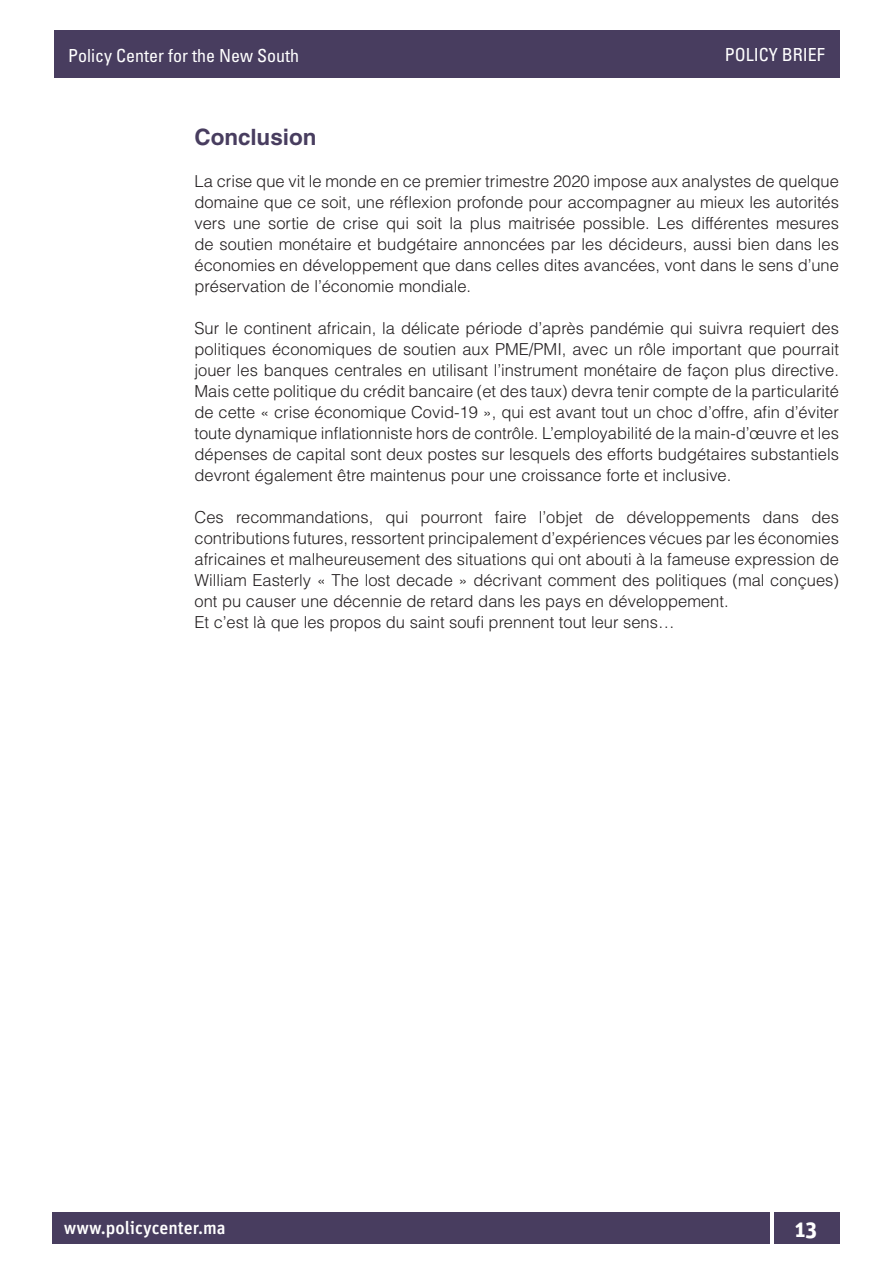
<style>
.page{position:relative;width:893px;height:1263px;background:#fff}
.page>*{position:absolute;margin:0;border:0;box-sizing:border-box;transform-origin:0 0}
.Texte{font:700 22.5px "Helvetica LT Std";color:#483d5f}
.t1{font:700 22.5px "Unit Pro";color:#fff}
.t2{font:condensed 18px "Univers LT Std";color:#fff}
.t3{font:500 18px "Unit Pro";color:#fff}
.Texte-2{font:300 16.5px/21px "Helvetica LT Std";color:#231f20;text-align:justify}
</style>
<div class="page">
<div style="left:52px;top:1212px;width:718px;height:31px;background:#483d5f"></div>
<div style="left:774px;top:1212px;width:65px;height:31px;background:#483d5f"></div>
<div style="left:54px;top:30px;width:785px;height:48px;background:#483d5f"></div>
<p class="t2" style="left:68px;top:44px;width:232px">Policy Center for the New South</p>
<p class="t2" style="left:725px;top:43px;width:102px">POLICY BRIEF</p>
<p class="Texte" style="left:195px;top:123px;width:124px">Conclusion</p>
<p class="Texte-2" style="left:195px;top:170px;width:646px">La crise que vit le monde en ce premier trimestre 2020 impose aux analystes de quelque domaine que ce soit, une réflexion profonde pour accompagner au mieux les autorités vers une sortie de crise qui soit la plus maitrisée possible. Les différentes mesures de soutien monétaire et budgétaire annoncées par les décideurs, aussi bien dans les économies en développement que dans celles dites avancées, vont dans le sens d’une préservation de l’économie mondiale.</p>
<p class="Texte-2" style="left:195px;top:317px;width:646px">Sur le continent africain, la délicate période d’après pandémie qui suivra requiert des politiques économiques de soutien aux PME/PMI, avec un rôle important que pourrait jouer les banques centrales en utilisant l’instrument monétaire de façon plus directive.<br>Mais cette politique du crédit bancaire (et des taux) devra tenir compte de la particularité de cette « crise économique Covid-19 », qui est avant tout un choc d’offre, afin d’éviter toute dynamique inflationniste hors de contrôle. L’employabilité de la main-d’œuvre et les dépenses de capital sont deux postes sur lesquels des efforts budgétaires substantiels devront également être maintenus pour une croissance forte et inclusive.</p>
<p class="Texte-2" style="left:195px;top:506px;width:646px">Ces recommandations, qui pourront faire l’objet de développements dans des contributions futures, ressortent principalement d’expériences vécues par les économies africaines et malheureusement des situations qui ont abouti à la fameuse expression de William Easterly « The lost decade » décrivant comment des politiques (mal conçues) ont pu causer une décennie de retard dans les pays en développement.</p>
<p class="Texte-2" style="left:195px;top:611px;width:481px">Et c’est là que les propos du saint soufi prennent tout leur sens…</p>
<p class="t3" style="left:64px;top:1216px;width:164px">www.policycenter.ma</p>
<h1 class="t1" style="left:795px;top:1214px;width:24px">13</h1>
</div>
